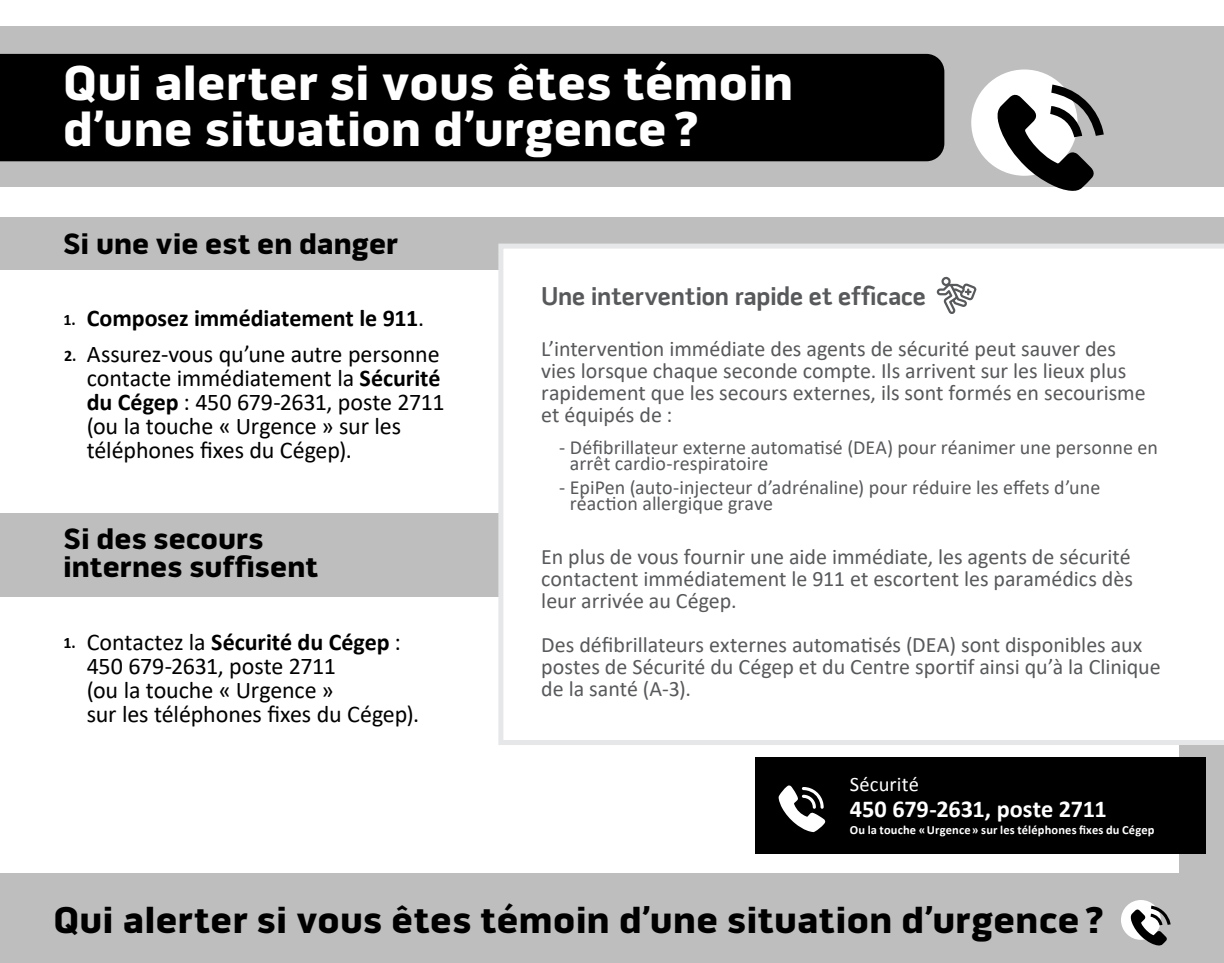
<style>
.page{position:relative;width:1224px;height:963px;background:#fff}
.page>*{position:absolute;margin:0;border:0;box-sizing:border-box;transform-origin:0 0}
.t1{font:900 50px/46px "Pill Gothic 600 mg";letter-spacing:.005em;color:#fff}
.t2{font:900 38px "Pill Gothic 600 mg";letter-spacing:.005em;color:#000}
.t3{font:900 30px/28px "Pill Gothic 600 mg";color:#000}
.t4{font:700 26px "Pill Gothic 600 mg";letter-spacing:-.005em;color:#58595b}
.t5{font:700 24.4px "Calibri";letter-spacing:-.005em;color:#fff}
.t6{font:24px/24px "Calibri";letter-spacing:-.005em;color:#000}
.t7{font:22px/22px "Calibri";color:#58595b}
.t8{font:20.6px "Calibri";letter-spacing:.005em;color:#fff}
.t9{font:20px/16px "Calibri";color:#58595b}
.t10{font:700 16px "Calibri";color:#000}
.t11{font:700 12.4px "Calibri";letter-spacing:.01em;color:#fff}
.s1{font-weight:700}
</style>
<div class="page">
<div style="left:0;top:26px;width:1224px;height:160px;background:#bdbebd"></div>
<div style="left:0;top:54px;width:944px;height:107px;background:#000"></div>
<div style="left:1180px;top:217px;width:44px;height:746px;background:#bdbebd"></div>
<div style="left:0;top:217px;width:1224px;height:53px;background:#bdbebd"></div>
<div style="left:0;top:513px;width:1224px;height:83px;background:#bdbebd"></div>
<div style="left:0;top:874px;width:1224px;height:89px;background:#bdbebd"></div>
<div style="left:971px;top:70px;width:107px;height:106px;background:#fff;border-radius:50%"></div>
<svg style="left:998px;top:85px;width:106px;height:106px"></svg>
<div style="left:1121px;top:900px;width:40px;height:40px;background:#fff;border-radius:50%"></div>
<svg style="left:1131px;top:906px;width:40px;height:40px"></svg>
<svg style="left:498px;top:244px;width:726px;height:501px"></svg>
<svg style="left:937px;top:276px;width:39px;height:38px"></svg>
<div style="left:755px;top:757px;width:451px;height:97px;background:#000"></div>
<svg style="left:779px;top:785px;width:46px;height:47px"></svg>
<h1 class="t1" style="left:63px;top:61px;width:732px">Qui alerter si vous êtes témoin d’une situation d’urgence ?</h1>
<h3 class="t3" style="left:63px;top:230px;width:337px">Si une vie est en danger</h3>
<p class="t10" style="left:64px;top:308px;width:14px">1.</p>
<p class="t10" style="left:64px;top:344px;width:14px">2.</p>
<p class="t6" style="left:87px;top:299px;width:354px;line-height:36.4px"><span class="s1">Composez immédiatement le 911</span>.<br>Assurez-vous qu’une autre personne</p>
<p class="t6" style="left:87px;top:366px;width:359px">contacte immédiatement la <span class="s1">Sécurité du Cégep</span> : 450 679-2631, poste 2711 (ou la touche « Urgence » sur les téléphones fixes du Cégep).</p>
<h3 class="t3" style="left:63px;top:525px;width:256px">Si des secours internes suffisent</h3>
<p class="t10" style="left:64px;top:632px;width:14px">1.</p>
<p class="t6" style="left:87px;top:629px;width:334px">Contactez la <span class="s1">Sécurité du Cégep</span> :<br>450 679-2631, poste 2711<br>(ou la touche « Urgence »<br>sur les téléphones fixes du Cégep).</p>
<p class="t4" style="left:541px;top:281px;width:387px">Une intervention rapide et efficace</p>
<p class="t7" style="left:541px;top:337px;width:606px">L’intervention immédiate des agents de sécurité peut sauver des vies lorsque chaque seconde compte. Ils arrivent sur les lieux plus rapidement que les secours externes, ils sont formés en secourisme et équipés de :</p>
<p class="t9" style="left:570px;top:439px;width:590px;text-indent:-11px">- Défibrillateur externe automatisé (DEA) pour réanimer une personne en arrêt cardio-respiratoire</p>
<p class="t9" style="left:570px;top:479px;width:532px;text-indent:-11px">- EpiPen (auto-injecteur d’adrénaline) pour réduire les effets d’une réaction allergique grave</p>
<p class="t7" style="left:541px;top:545px;width:593px;text-align:justify">En plus de vous fournir une aide immédiate, les agents de sécurité contactent immédiatement le 911 et escortent les paramédics dès leur arrivée au Cégep.</p>
<p class="t7" style="left:541px;top:633px;width:621px">Des défibrillateurs externes automatisés (DEA) sont disponibles aux postes de Sécurité du Cégep et du Centre sportif ainsi qu’à la Clinique de la santé (A-3).</p>
<p class="t8" style="left:850px;top:771px;width:71px">Sécurité</p>
<p class="t11" style="left:850px;top:822px;width:306px">Ou la touche «Urgence» sur les téléphones fixes du Cégep</p>
<p class="t5" style="left:850px;top:794px;width:259px">450 679-2631, poste 2711</p>
<h2 class="t2" style="left:53px;top:897px;width:1052px">Qui alerter si vous êtes témoin d’une situation d’urgence ?</h2>
</div>
